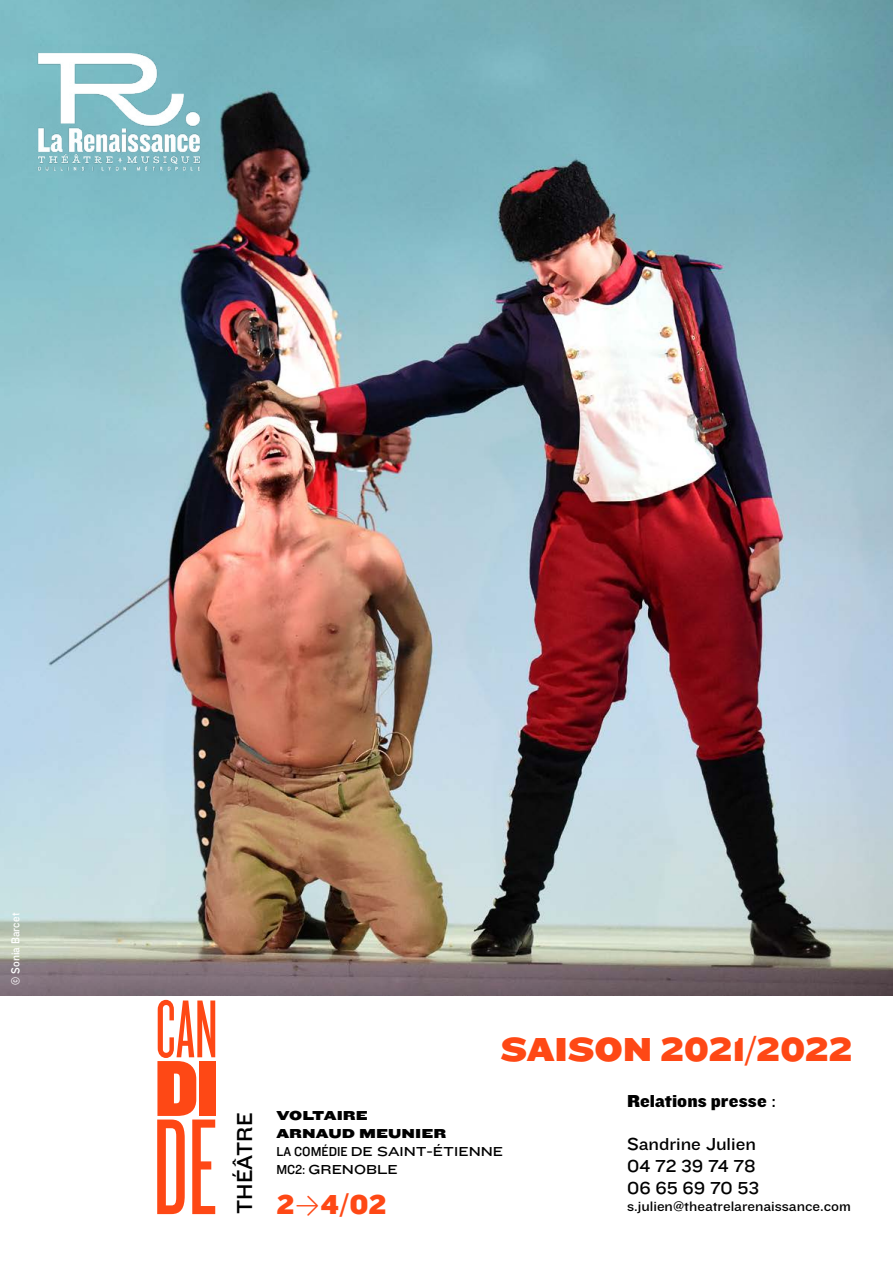
<style>
.page{position:relative;width:893px;height:1263px;background:#fff}
.page>*{position:absolute;margin:0;border:0;box-sizing:border-box;transform-origin:0 0}
.t1{font:141.9px "Knockout 26 Junior Flywght";color:#fe4815}
.t2{font:85.2px "Knockout 26 Junior Flywght";color:#fe4815}
.t3{font:82.35px "Knockout 90 Ultmt Welterwt";color:#fe4815}
.t4{font:34.5px "Knockout 74 Full Sumo";letter-spacing:-.01em;color:#fe4815;scale:.85 1}
.t5{font:28.5px "Knockout 72 Full Cruiserwt";color:#fe4815}
.t6{font:22.5px "Knockout 32 Junior Cruisewt";color:#000}
.t7{font:18px/21.6px "Knockout 32 Junior Cruisewt";color:#000}
.t8{font:18px "Knockout 72 Full Cruiserwt";color:#000}
.t9{font:14.25px "Knockout 32 Junior Cruisewt";color:#000}
.t10{font:13.5px/18px "Knockout 34 Junior Sumo";color:#000}
.t11{font:13.5px/18px "Knockout 74 Full Sumo";color:#000}
.t12{font:12px "Knockout 32 Junior Cruisewt";letter-spacing:.02em;color:#fff;scale:.85 1}
.s1{font-family:"Knockout 32 Junior Cruisewt"}
.s2{font-family:"Knockout 31 Junior Middlewt"}
.s3{font-family:"Calibri";font-weight:300}
</style>
<div class="page">
<img style="left:0;top:0;width:893px;height:996px">
<img style="left:28px;top:45px;width:182px;height:130px">
<p class="t12" style="left:7px;top:985px;width:86px;rotate:-90deg">© Sonia Barcet</p>
<h2 class="t2" style="left:156px;top:982px;width:63px">CAN</h2>
<h3 class="t3" style="left:155px;top:1032px;width:64px">DI</h3>
<h1 class="t1" style="left:153px;top:1088px;width:66px">DE</h1>
<h3 class="t6" style="left:229px;top:1214px;width:103px;rotate:-90deg">THÉÂTRE</h3>
<h3 class="t4" style="left:501px;top:1024px;width:415px">SAISON 2021/2022</h3>
<h3 class="t8" style="left:627px;top:1089px;width:150px">Relations presse <span class="s1">:</span></h3>
<h3 class="t7" style="left:627px;top:1132px;width:134px">Sandrine Julien<br>04 72 39 74 78<br>06 65 69 70 53</h3>
<p class="t11" style="left:276px;top:1105px;width:172px">VOLTAIRE<br>ARNAUD MEUNIER</p>
<p class="t10" style="left:276px;top:1141px;width:228px"><span class="s2">LA COMÉDIE</span> DE SAINT-ÉTIENNE<br><span class="s2">MC2:</span> GRENOBLE</p>
<h3 class="t5" style="left:276px;top:1185px;width:112px">2<span class="s3">→</span>4/02</h3>
<p class="t9" style="left:627px;top:1196px;width:225px">s.julien@theatrelarenaissance.com</p>
</div>
